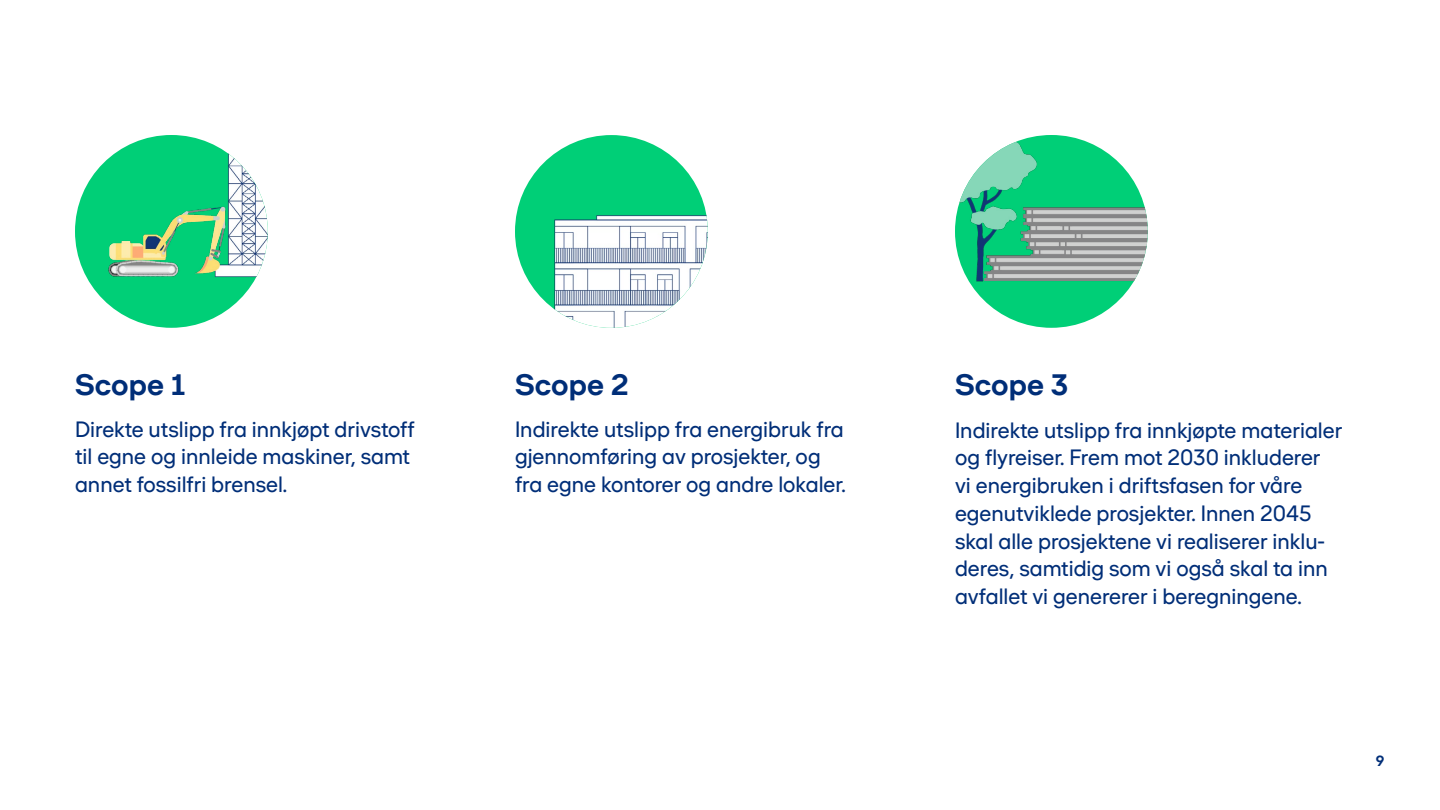
<style>
.page{position:relative;width:1440px;height:810px;background:#fff}
.page>*{position:absolute;margin:0;border:0;box-sizing:border-box;transform-origin:0 0}
.t1{font:700 30px "Shape Sans";letter-spacing:.005em;color:#002e78}
.t2{font:22.5px/27.8px "Shape Sans";color:#002e78}
.t3{font:700 15px "Shape Sans";color:#002e78}
</style>
<div class="page">
<img style="left:75px;top:135px;width:193px;height:193px;border-radius:96px">
<img style="left:955px;top:135px;width:193px;height:193px;border-radius:96px">
<img style="left:515px;top:135px;width:193px;height:193px;border-radius:96px">
<h1 class="t1" style="left:75px;top:367px;width:112px">Scope 1</h1>
<p class="t2" style="left:75px;top:415px;width:341px;line-height:27.4px">Direkte utslipp fra innkjøpt drivstoff til egne og innleide maskiner, samt annet fossilfri brensel.</p>
<h1 class="t1" style="left:515px;top:367px;width:115px">Scope 2</h1>
<p class="t2" style="left:515px;top:415px;width:332px;line-height:27.4px">Indirekte utslipp fra energibruk fra gjennomføring av prosjekter, og fra egne kontorer og andre lokaler.</p>
<h1 class="t1" style="left:955px;top:367px;width:115px">Scope 3</h1>
<p class="t2" style="left:955px;top:416px;width:389px">Indirekte utslipp fra innkjøpte materialer og flyreiser. Frem mot 2030 inkluderer<br>vi energibruken i driftsfasen for våre egenutviklede prosjekter. Innen 2045 skal alle prosjektene vi realiserer inklu&shy;deres, samtidig som vi også skal ta inn avfallet vi genererer i beregningene.</p>
<p class="t3" style="left:1376px;top:752px;width:10px">9</p>
</div>
